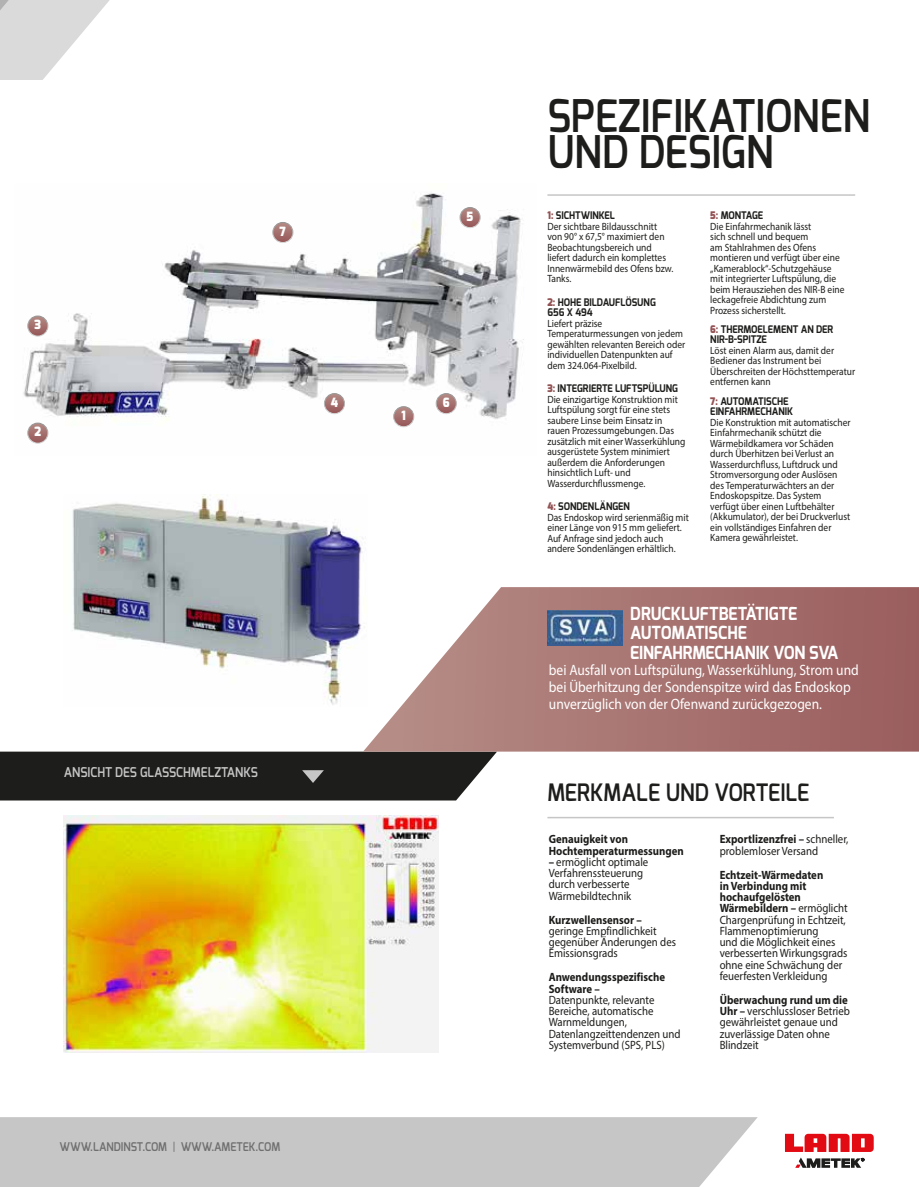
<style>
.page{position:relative;width:919px;height:1187px;background:#fff}
.page>*{position:absolute;margin:0;border:0;box-sizing:border-box;transform-origin:0 0}
.t1{font:600 45px/36px "Exo";color:#1d1d1b;scale:.9 1}
.t2{font:600 24px "Exo";color:#1d1d1b;scale:.9 1}
.t3{font:700 18px/19.5px "Exo";letter-spacing:-.01em;color:#fff;scale:.9 1}
.t4{font:15px/16.5px "Myriad Pro";color:#fff;scale:.9 1}
.t5{font:600 13.5px "Exo";color:#c6c6c6;scale:.9 1}
.t6{font:900 12.75px "Exo";color:#fff;scale:.9 1}
.t7{font:12px/11.2px "Myriad Pro";color:#1d1d1b;scale:.9 1}
.t8{font:700 12px/11.2px "Myriad Pro";color:#1d1d1b;scale:.9 1}
.t9{font:600 12px "Exo";color:#706f6f;scale:.9 1}
.t10{font:10.5px/10.5px "Myriad Pro";color:#1d1d1b;scale:.9 1}
.t11{font:700 10.5px/10.5px "Exo";color:#1d1d1b;scale:.9 1}
.s1{font-weight:400}
.s2{font-weight:900;color:#935355}
.s3{font-weight:700}
</style>
<div class="page">
<img style="left:23px;top:193px;width:501px;height:251px">
<img style="left:72px;top:494px;width:291px;height:211px">
<svg style="left:28px;top:423px;width:20px;height:20px"></svg>
<div style="left:27px;top:422px;width:21px;height:21px;border:1px solid #fff;border-radius:50%"></div>
<svg style="left:28px;top:316px;width:20px;height:20px"></svg>
<div style="left:27px;top:315px;width:21px;height:21px;border:1px solid #fff;border-radius:50%"></div>
<svg style="left:324px;top:393px;width:20px;height:20px"></svg>
<div style="left:324px;top:393px;width:21px;height:21px;border:1px solid #fff;border-radius:50%"></div>
<svg style="left:393px;top:406px;width:20px;height:21px"></svg>
<div style="left:393px;top:406px;width:21px;height:21px;border:1px solid #fff;border-radius:50%"></div>
<svg style="left:273px;top:222px;width:20px;height:20px"></svg>
<div style="left:272px;top:222px;width:21px;height:21px;border:1px solid #fff;border-radius:50%"></div>
<svg style="left:0;top:0;width:110px;height:80px"></svg>
<hr style="left:547px;top:194px;width:308px;height:2px;background:#c6c6c6">
<div style="left:0;top:1117px;width:757px;height:69px;background:#c6c6c6"></div>
<svg style="left:785px;top:1133px;width:88px;height:18px"></svg>
<svg style="left:795px;top:1157px;width:69px;height:10px"></svg>
<hr style="left:547px;top:816px;width:286px;height:2px;background:#c6c6c6">
<svg style="left:363px;top:587px;width:555px;height:164px;background:#b18482"></svg>
<div style="left:0;top:751px;width:497px;height:49px;background:#1d1d1b"></div>
<img style="left:64px;top:815px;width:374px;height:236px">
<svg style="left:436px;top:393px;width:20px;height:20px"></svg>
<div style="left:435px;top:393px;width:22px;height:21px;border:1px solid #fff;border-radius:50%"></div>
<img style="left:547px;top:610px;width:75px;height:35px">
<svg style="left:460px;top:207px;width:20px;height:21px"></svg>
<div style="left:459px;top:207px;width:21px;height:21px;border:1px solid #fff;border-radius:50%"></div>
<p class="t6" style="left:34px;top:316px;width:9px">3</p>
<p class="t6" style="left:34px;top:423px;width:9px">2</p>
<p class="t6" style="left:279px;top:223px;width:9px">7</p>
<p class="t6" style="left:466px;top:208px;width:9px">5</p>
<p class="t6" style="left:331px;top:394px;width:10px">4</p>
<p class="t6" style="left:401px;top:407px;width:6px">1</p>
<p class="t6" style="left:443px;top:394px;width:9px">6</p>
<p class="t5" style="left:64px;top:763px;width:217px">ANSICHT DES GLASSCHMELZTANKS</p>
<p class="t9" style="left:60px;top:1138px;width:247px">WWW.LANDINST.COM <span class="s1">|</span> WWW.AMETEK.COM</p>
<h1 class="t1" style="left:547px;top:97px;width:360px">SPEZIFIKATIONEN<br>UND DESIGN</h1>
<p class="t11" style="left:547px;top:210px;width:76px"><span class="s2">1:</span> SICHTWINKEL</p>
<p class="t10" style="left:547px;top:220px;width:142px">Der sichtbare Bildausschnitt von 90° x 67,5° maximiert den<br>Beobachtungsbereich und liefert dadurch ein komplettes<br>Innenwärmebild des Ofens bzw.<br>Tanks.</p>
<p class="t11" style="left:547px;top:296px;width:122px"><span class="s2">2:</span> HOHE BILDAUFLÖSUNG<br>656 X 494</p>
<p class="t10" style="left:547px;top:317px;width:154px">Liefert präzise<br>Temperaturmessungen von jedem gewählten relevanten Bereich oder individuellen Datenpunkten auf dem 324.064-Pixelbild.</p>
<p class="t11" style="left:547px;top:383px;width:147px"><span class="s2">3:</span> INTEGRIERTE LUFTSPÜLUNG</p>
<p class="t10" style="left:547px;top:393px;width:155px">Die einzigartige Konstruktion mit<br>Luftspülung sorgt für eine stets saubere Linse beim Einsatz in rauen Prozessumgebungen. Das zusätzlich mit einer Wasserkühlung ausgerüstete System minimiert außerdem die Anforderungen hinsichtlich Luft- und<br>Wasserdurchflussmenge.</p>
<p class="t11" style="left:547px;top:501px;width:93px"><span class="s2">4:</span> SONDENLÄNGEN</p>
<p class="t10" style="left:547px;top:511px;width:159px">Das Endoskop wird serienmäßig mit einer Länge von 915 mm geliefert.<br>Auf Anfrage sind jedoch auch andere Sondenlängen erhältlich.</p>
<p class="t11" style="left:710px;top:210px;width:60px"><span class="s2">5:</span> MONTAGE</p>
<p class="t10" style="left:710px;top:220px;width:151px">Die Einfahrmechanik lässt<br>sich schnell und bequem<br>am Stahlrahmen des Ofens montieren und verfügt über eine „Kamerablock“-Schutzgehäuse mit integrierter Luftspülung, die beim Herausziehen des NIR-B eine leckagefreie Abdichtung zum<br>Prozess sicherstellt.</p>
<p class="t11" style="left:710px;top:324px;width:138px"><span class="s2">6:</span> THERMOELEMENT AN DER<br>NIR-B-SPITZE</p>
<p class="t10" style="left:710px;top:345px;width:162px">Löst einen Alarm aus, damit der<br>Bediener das Instrument bei<br>Überschreiten der Höchsttemperatur entfernen kann</p>
<p class="t11" style="left:710px;top:395px;width:93px"><span class="s2">7:</span> AUTOMATISCHE<br>EINFAHRMECHANIK</p>
<p class="t10" style="left:710px;top:416px;width:157px">Die Konstruktion mit automatischer<br>Einfahrmechanik schützt die<br>Wärmebildkamera vor Schäden durch Überhitzen bei Verlust an<br>Wasserdurchfluss, Luftdruck und<br>Stromversorgung oder Auslösen des Temperaturwächters an der<br>Endoskopspitze. Das System verfügt über einen Luftbehälter (Akkumulator), der bei Druckverlust ein vollständiges Einfahren der<br>Kamera gewährleistet.</p>
<h3 class="t3" style="left:630px;top:603px;width:233px">DRUCKLUFTBETÄTIGTE<br>AUTOMATISCHE<br>EINFAHRMECHANIK VON SVA</h3>
<h3 class="t4" style="left:549px;top:662px;width:346px">bei Ausfall von Luftspülung, Wasserkühlung, Strom und bei Überhitzung der Sondenspitze wird das Endoskop unverzüglich von der Ofenwand zurückgezogen.</h3>
<h2 class="t2" style="left:547px;top:776px;width:293px">MERKMALE UND VORTEILE</h2>
<p class="t8" style="left:548px;top:833px;width:152px">Genauigkeit von<br>Hochtemperaturmessungen</p>
<p class="t7" style="left:548px;top:855px;width:112px"><span class="s3">–</span> ermöglicht optimale<br>Verfahrenssteuerung durch verbesserte<br>Wärmebildtechnik</p>
<p class="t8" style="left:548px;top:913px;width:105px">Kurzwellensensor –</p>
<p class="t7" style="left:548px;top:924px;width:143px">geringe Empfindlichkeit gegenüber Änderungen des<br>Emissionsgrads</p>
<p class="t8" style="left:548px;top:971px;width:131px">Anwendungsspezifische<br>Software –</p>
<p class="t7" style="left:548px;top:993px;width:148px">Datenpunkte, relevante<br>Bereiche, automatische<br>Warnmeldungen,<br>Datenlangzeittendenzen und<br>Systemverbund (SPS, PLS)</p>
<p class="t7" style="left:719px;top:833px;width:145px"><span class="s3">Exportlizenzfrei –</span> schneller, problemloser Versand</p>
<p class="t7" style="left:719px;top:868px;width:144px"><span class="s3">Echtzeit-Wärmedaten<br>in Verbindung mit hochaufgelösten<br>Wärmebildern –</span> ermöglicht<br>Chargenprüfung in Echtzeit,<br>Flammenoptimierung<br>und die Möglichkeit eines verbesserten Wirkungsgrads ohne eine Schwächung der feuerfesten Verkleidung</p>
<p class="t7" style="left:719px;top:993px;width:146px"><span class="s3">Überwachung rund um die<br>Uhr –</span> verschlussloser Betrieb gewährleistet genaue und zuverlässige Daten ohne<br>Blindzeit</p>
</div>
